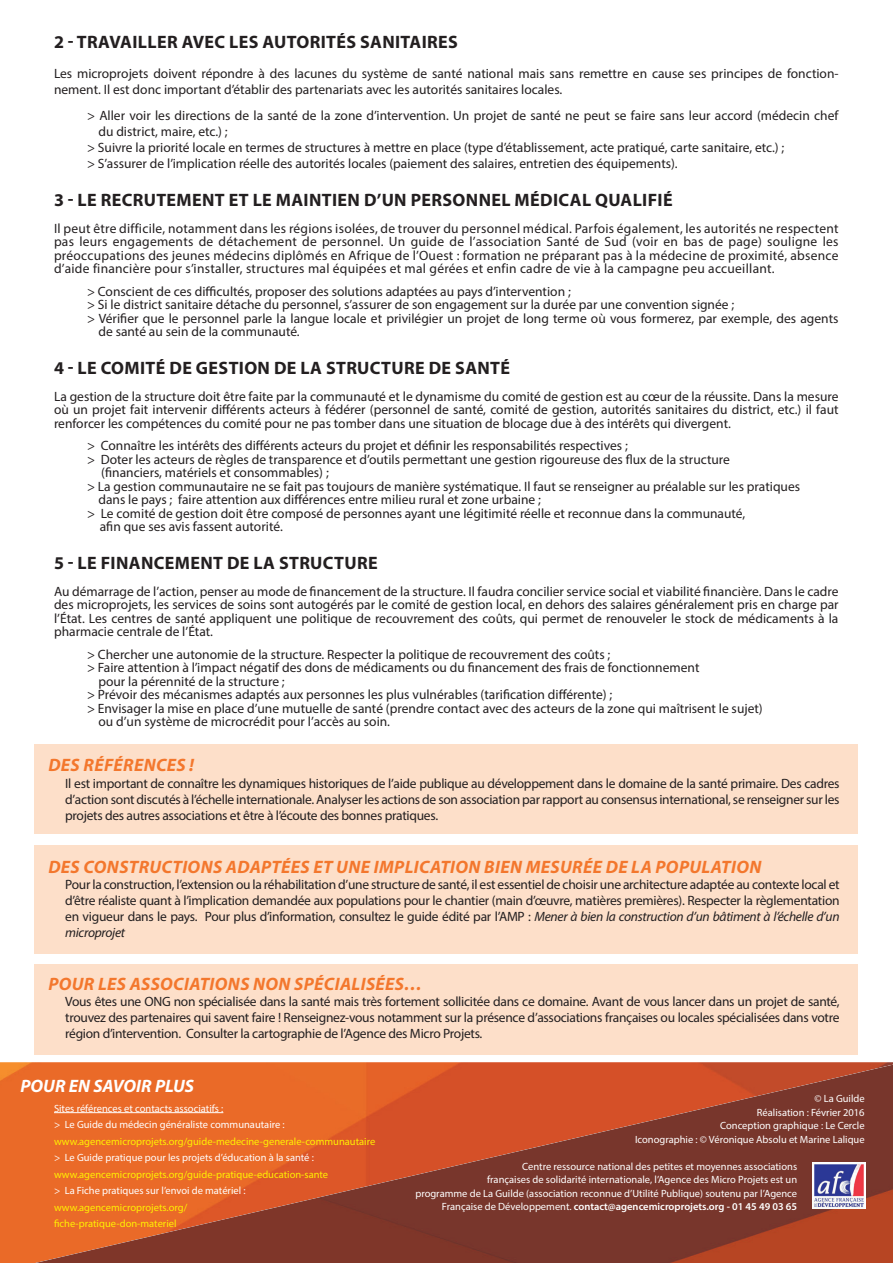
<style>
.page{position:relative;width:893px;height:1263px;background:#fff}
.page>*{position:absolute;margin:0;border:0;box-sizing:border-box;transform-origin:0 0}
.t1{font:700 18px "Myriad Pro";letter-spacing:.02em;color:#231f20}
.t2{font:italic 700 18px "Myriad Pro";letter-spacing:.02em;color:#f3772d}
.t3{font:italic 700 18px "Myriad Pro";color:#fff}
.t4{font:13.5px/16.2px "Myriad Pro";color:#231f20;text-align:justify}
.t5{font:10.5px/13.5px "Myriad Pro";color:#fff;text-align:right}
.t6{font:10.5px "Myriad Pro";color:#fff101}
.s1{font-style:italic}
.s2{font-weight:600}
</style>
<div class="page">
<div style="left:34px;top:964px;width:823px;height:91px;background:#fddfc9"></div>
<div style="left:34px;top:845px;width:823px;height:108px;background:#fddfc9"></div>
<img style="left:0;top:1062px;width:893px;height:201px">
<img style="left:35px;top:1065px;width:858px;height:198px">
<img style="left:812px;top:1163px;width:53px;height:46px">
<hr style="left:54px;top:1112px;width:169px;height:1px;background:#fff">
<div style="left:34px;top:744px;width:823px;height:89px;background:#fddfc9"></div>
<p class="t1" style="left:54px;top:30px;width:405px">2 - TRAVAILLER AVEC LES AUTORITÉS SANITAIRES</p>
<p class="t4" style="left:54px;top:65px;width:786px">Les microprojets doivent répondre à des lacunes du système de santé national mais sans remettre en cause ses principes de fonction&shy;nement. Il est donc important d’établir des partenariats avec les autorités sanitaires locales.</p>
<p class="t4" style="left:98px;top:107px;width:741px;text-indent:-11px">&gt; Aller voir les directions de la santé de la zone d’intervention. Un projet de santé ne peut se faire sans leur accord (médecin chef du district, maire, etc.) ;</p>
<p class="t4" style="left:87px;top:139px;width:699px">&gt; Suivre la priorité locale en termes de structures à mettre en place (type d’établissement, acte pratiqué, carte sanitaire, etc.) ;</p>
<p class="t4" style="left:87px;top:155px;width:592px">&gt; S’assurer de l’implication réelle des autorités locales (paiement des salaires, entretien des équipements).</p>
<p class="t1" style="left:54px;top:188px;width:620px">3 - LE RECRUTEMENT ET LE MAINTIEN D’UN PERSONNEL MÉDICAL QUALIFIÉ</p>
<p class="t4" style="left:54px;top:221px;width:786px;line-height:13.5px">Il peut être difficile, notamment dans les régions isolées, de trouver du personnel médical. Parfois également, les autorités ne respectent pas leurs engagements de détachement de personnel. Un guide de l’association Santé de Sud (voir en bas de page) souligne les préoccupations des jeunes médecins diplômés en Afrique de l’Ouest : formation ne préparant pas à la médecine de proximité, absence d’aide financière pour s’installer, structures mal équipées et mal gérées et enfin cadre de vie à la campagne peu accueillant.</p>
<p class="t4" style="left:87px;top:283px;width:485px">&gt; Conscient de ces difficultés, proposer des solutions adaptées au pays d’intervention ;</p>
<p class="t4" style="left:87px;top:296px;width:649px">&gt; Si le district sanitaire détache du personnel, s’assurer de son engagement sur la durée par une convention signée ;</p>
<p class="t4" style="left:98px;top:311px;width:741px;line-height:13.5px;text-indent:-11px">&gt; Vérifier que le personnel parle la langue locale et privilégier un projet de long terme où vous formerez, par exemple, des agents de santé au sein de la communauté.</p>
<p class="t1" style="left:54px;top:356px;width:458px">4 - LE COMITÉ DE GESTION DE LA STRUCTURE DE SANTÉ</p>
<p class="t4" style="left:54px;top:389px;width:786px;line-height:13.5px">La gestion de la structure doit être faite par la communauté et le dynamisme du comité de gestion est au cœur de la réussite. Dans la mesure où un projet fait intervenir différents acteurs à fédérer (personnel de santé, comité de gestion, autorités sanitaires du district, etc.) il faut renforcer les compétences du comité pour ne pas tomber dans une situation de blocage due à des intérêts qui divergent.</p>
<p class="t4" style="left:87px;top:437px;width:542px">&gt; Connaître les intérêts des différents acteurs du projet et définir les responsabilités respectives ;</p>
<p class="t4" style="left:87px;top:451px;width:644px">&gt; Doter les acteurs de règles de transparence et d’outils permettant une gestion rigoureuse des flux de la structure</p>
<p class="t4" style="left:101px;top:464px;width:229px">(financiers, matériels et consommables) ;</p>
<p class="t4" style="left:87px;top:478px;width:715px">&gt; La gestion communautaire ne se fait pas toujours de manière systématique. Il faut se renseigner au préalable sur les pratiques</p>
<p class="t4" style="left:98px;top:491px;width:444px">dans le pays ; faire attention aux différences entre milieu rural et zone urbaine ;</p>
<p class="t4" style="left:87px;top:505px;width:660px">&gt; Le comité de gestion doit être composé de personnes ayant une légitimité réelle et reconnue dans la communauté,</p>
<p class="t4" style="left:100px;top:518px;width:184px">afin que ses avis fassent autorité.</p>
<p class="t1" style="left:54px;top:551px;width:325px">5 - LE FINANCEMENT DE LA STRUCTURE</p>
<p class="t4" style="left:54px;top:584px;width:786px;line-height:13.5px">Au démarrage de l’action, penser au mode de financement de la structure. Il faudra concilier service social et viabilité financière. Dans le cadre des microprojets, les services de soins sont autogérés par le comité de gestion local, en dehors des salaires généralement pris en charge par l’État. Les centres de santé appliquent une politique de recouvrement des coûts, qui permet de renouveler le stock de médicaments à la pharmacie centrale de l’État.</p>
<p class="t4" style="left:87px;top:646px;width:525px">&gt; Chercher une autonomie de la structure. Respecter la politique de recouvrement des coûts ;</p>
<p class="t4" style="left:87px;top:659px;width:614px">&gt; Faire attention à l’impact négatif des dons de médicaments ou du financement des frais de fonctionnement</p>
<p class="t4" style="left:98px;top:673px;width:188px">pour la pérennité de la structure ;</p>
<p class="t4" style="left:87px;top:686px;width:527px">&gt; Prévoir des mécanismes adaptés aux personnes les plus vulnérables (tarification différente) ;</p>
<p class="t4" style="left:87px;top:700px;width:677px">&gt; Envisager la mise en place d’une mutuelle de santé (prendre contact avec des acteurs de la zone qui maîtrisent le sujet)</p>
<p class="t4" style="left:98px;top:713px;width:293px">ou d’un système de microcrédit pour l’accès au soin.</p>
<p class="t2" style="left:48px;top:753px;width:147px">DES RÉFÉRENCES !</p>
<p class="t4" style="left:65px;top:775px;width:776px">Il est important de connaître les dynamiques historiques de l’aide publique au développement dans le domaine de la santé primaire. Des cadres d’action sont discutés à l’échelle internationale. Analyser les actions de son association par rapport au consensus international, se renseigner sur les projets des autres associations et être à l’écoute des bonnes pratiques.</p>
<p class="t2" style="left:48px;top:855px;width:715px">DES CONSTRUCTIONS ADAPTÉES ET UNE IMPLICATION BIEN MESURÉE DE LA POPULATION</p>
<p class="t4" style="left:65px;top:876px;width:776px">Pour la construction, l’extension ou la réhabilitation d’une structure de santé, il est essentiel de choisir une architecture adaptée au contexte local et d’être réaliste quant à l’implication demandée aux populations pour le chantier (main d’œuvre, matières premières). Respecter la règlementation en vigueur dans le pays. Pour plus d’information, consultez le guide édité par l’AMP : <span class="s1">Mener à bien la construction d’un bâtiment à l’échelle d’un microprojet</span></p>
<p class="t2" style="left:48px;top:972px;width:375px">POUR LES ASSOCIATIONS NON SPÉCIALISÉES…</p>
<p class="t4" style="left:65px;top:993px;width:776px">Vous êtes une ONG non spécialisée dans la santé mais très fortement sollicitée dans ce domaine. Avant de vous lancer dans un projet de santé, trouvez des partenaires qui savent faire ! Renseignez-vous notamment sur la présence d’associations françaises ou locales spécialisées dans votre région d’intervention. Consulter la cartographie de l’Agence des Micro Projets.</p>
<p class="t3" style="left:21px;top:1074px;width:175px">POUR EN SAVOIR PLUS</p>
<p class="t5" style="left:54px;top:1101px;width:171px">Sites références et contacts associatifs :</p>
<p class="t5" style="left:54px;top:1118px;width:232px">&gt; Le Guide du médecin généraliste communautaire :</p>
<p class="t6" style="left:54px;top:1134px;width:323px">www.agencemicroprojets.org/guide-medecine-generale-communautaire</p>
<p class="t5" style="left:54px;top:1151px;width:261px">&gt; Le Guide pratique pour les projets d’éducation à la santé :</p>
<p class="t6" style="left:54px;top:1167px;width:276px">www.agencemicroprojets.org/guide-pratique-education-sante</p>
<p class="t5" style="left:54px;top:1184px;width:193px">&gt; La Fiche pratiques sur l’envoi de matériel :</p>
<p class="t6" style="left:54px;top:1200px;width:135px">www.agencemicroprojets.org/</p>
<p class="t6" style="left:54px;top:1217px;width:124px">fiche-pratique-don-materiel</p>
<p class="t5" style="left:814px;top:1092px;width:52px">© La Guilde</p>
<p class="t5" style="left:757px;top:1105px;width:109px">Réalisation : Février 2016</p>
<p class="t5" style="left:720px;top:1119px;width:146px">Conception graphique : Le Cercle</p>
<p class="t5" style="left:635px;top:1132px;width:231px">Iconographie : © Véronique Absolu et Marine Lalique</p>
<p class="t5" style="left:415px;top:1159px;width:383px">Centre ressource national des petites et moyennes associations<br>françaises de solidarité internationale, l’Agence des Micro Projets est un<br>programme de La Guilde (association reconnue d’Utilité Publique) soutenu par l’Agence Française de Développement. <span class="s2">contact@agencemicroprojets.org - 01 45 49 03 65</span></p>
</div>
